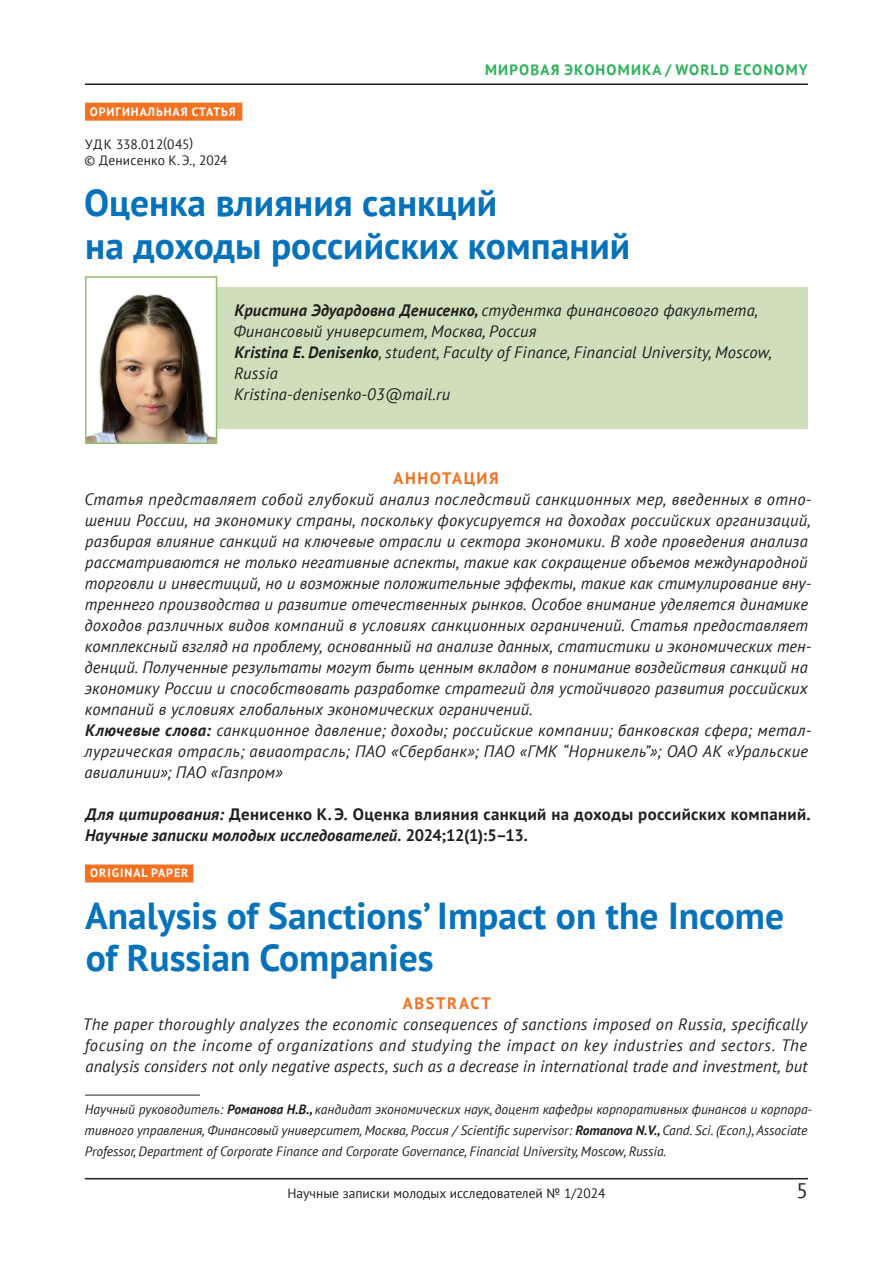
<style>
.page{position:relative;width:893px;height:1263px;background:#fff}
.page>*{position:absolute;margin:0;border:0;box-sizing:border-box;transform-origin:0 0}
.t1{font:700 37.5px/42.8px "PT Sans";color:#0572ba}
.t2{font:21px "PT Sans";color:#231f20}
.t3{font:italic 16.5px/21px "PT Sans";letter-spacing:.01em;color:#231f20}
.t4{font:700 16.5px/21px "PT Sans";letter-spacing:.025em;color:#231f20}
.t5{font:700 16.5px "PT Sans";letter-spacing:.1em;color:#f37121}
.t6{font:700 15px "PT Sans";letter-spacing:.08em;color:#29b359}
.t7{font:italic 13.5px/21px "PT Sans";letter-spacing:-.005em;color:#231f20}
.t8{font:13.5px/16.5px "PT Sans";color:#231f20}
.t9{font:700 12px "PT Sans";letter-spacing:.08em;color:#fff}
.s1{font-weight:700}
.s2{font-style:italic}
</style>
<div class="page">
<hr style="left:85px;top:1178px;width:723px;height:1px;background:#231f20">
<hr style="left:85px;top:83px;width:723px;height:2px;background:#231f20">
<div style="left:85px;top:287px;width:723px;height:142px;background:#cfdfbb"></div>
<div style="left:85px;top:103px;width:157px;height:18px;background:#f37121"></div>
<div style="left:85px;top:864px;width:108px;height:18px;background:#f37121"></div>
<img style="left:88px;top:287px;width:126px;height:154px">
<div style="left:85px;top:276px;width:132px;height:168px;border:2px solid #93bc68"></div>
<hr style="left:85px;top:1095px;width:115px;height:1px;background:#231f20">
<p class="t6" style="left:485px;top:60px;width:24px">МИРО</p>
<p class="t6" style="left:530px;top:60px;width:66px">ВАЯ ЭКОНО</p>
<p class="t6" style="left:618px;top:60px;width:146px">МИКА / WORLD ECONO</p>
<p class="t6" style="left:786px;top:60px;width:24px">MY</p>
<p class="t9" style="left:90px;top:103px;width:9px">ОРИ</p>
<p class="t9" style="left:116px;top:103px;width:16px">ГИНАЛ</p>
<p class="t9" style="left:156px;top:103px;width:44px">ЬНАЯ СТАТ</p>
<p class="t9" style="left:221px;top:103px;width:16px">ЬЯ</p>
<p class="t8" style="left:85px;top:135px;width:145px">УДК 338.012(045)<br>© Денисенко К.Э., 2024</p>
<h1 class="t1" style="left:84px;top:181px;width:548px">Оценка влияния санкций<br>на доходы российских компаний</h1>
<p class="t3" style="left:234px;top:300px;width:540px"><span class="s1">Кристина Эдуардовна Денисенко,</span> студентка финансового факультета, Финансовый университет, Москва, Россия<br><span class="s1">Kristina E. Denisenko</span>, student, Faculty of Finance, Financial University, Moscow, Russia<br>Kristina-denisenko‑03@mail.ru</p>
<p class="t5" style="left:394px;top:468px;width:13px">АННОТА</p>
<p class="t5" style="left:464px;top:468px;width:37px">ЦИЯ</p>
<p class="t3" style="left:84px;top:489px;width:729px">Статья представляет собой глубокий анализ последствий санкционных мер, введенных в отно&shy;шении России, на экономику страны, поскольку фокусируется на доходах российских организаций, разбирая влияние санкций на ключевые отрасли и сектора экономики. В ходе проведения анализа рассматриваются не только негативные аспекты, такие как сокращение объемов международной торговли и инвестиций, но и возможные положительные эффекты, такие как стимулирование вну&shy;треннего производства и развитие отечественных рынков. Особое внимание уделяется динамике доходов различных видов компаний в условиях санкционных ограничений. Статья предоставляет комплексный взгляд на проблему, основанный на анализе данных, статистики и экономических тен&shy;денций. Полученные результаты могут быть ценным вкладом в понимание воздействия санкций на экономику России и способствовать разработке стратегий для устойчивого развития российских компаний в условиях глобальных экономических ограничений.<br><span class="s1">Ключевые слова:</span> санкционное давление; доходы; российские компании; банковская сфера; метал&shy;лургическая отрасль; авиаотрасль; ПАО «Сбербанк»; ПАО «ГМК “Норникель”»; ОАО АК «Уральские авиалинии»; ПАО «Газпром»</p>
<p class="t4" style="left:85px;top:804px;width:727px"><span class="s2">Для цитирования:</span> Денисенко К. Э<span class="s2">.</span> Оценка влияния санкций на доходы российских компаний.<br><span class="s2">Научные записки молодых исследователей.</span> 2024;12(1):5–13.</p>
<p class="t9" style="left:90px;top:865px;width:100px">ORIGINAL PAPER</p>
<h1 class="t1" style="left:85px;top:893px;width:701px">Analysis of Sanctions’ Impact on the Income of Russian Companies</h1>
<p class="t5" style="left:403px;top:993px;width:56px">Abstrac</p>
<p class="t5" style="left:481px;top:993px;width:11px">t</p>
<p class="t3" style="left:83px;top:1014px;width:726px;text-align:justify">The paper thoroughly analyzes the economic consequences of sanctions imposed on Russia, specifically focusing on the income of organizations and studying the impact on key industries and sectors. The analysis considers not only negative aspects, such as a decrease in international trade and investment, but</p>
<p class="t7" style="left:85px;top:1099px;width:729px">Научный руководитель: <span class="s1">Романова Н.В.,</span> кандидат экономических наук, доцент кафедры корпоративных финансов и корпора&shy;тивного управления, Финансовый университет, Москва, Россия / Scientific supervisor: <span class="s1">Romanova N.V.,</span> Cand. Sci. (Econ.), Associate<br>Professor, Department of Corporate Finance and Corporate Governance, Financial University, Moscow, Russia.</p>
<p class="t8" style="left:287px;top:1185px;width:320px">Научные записки молодых исследователей № 1/2024</p>
<p class="t2" style="left:796px;top:1177px;width:13px">5</p>
</div>
